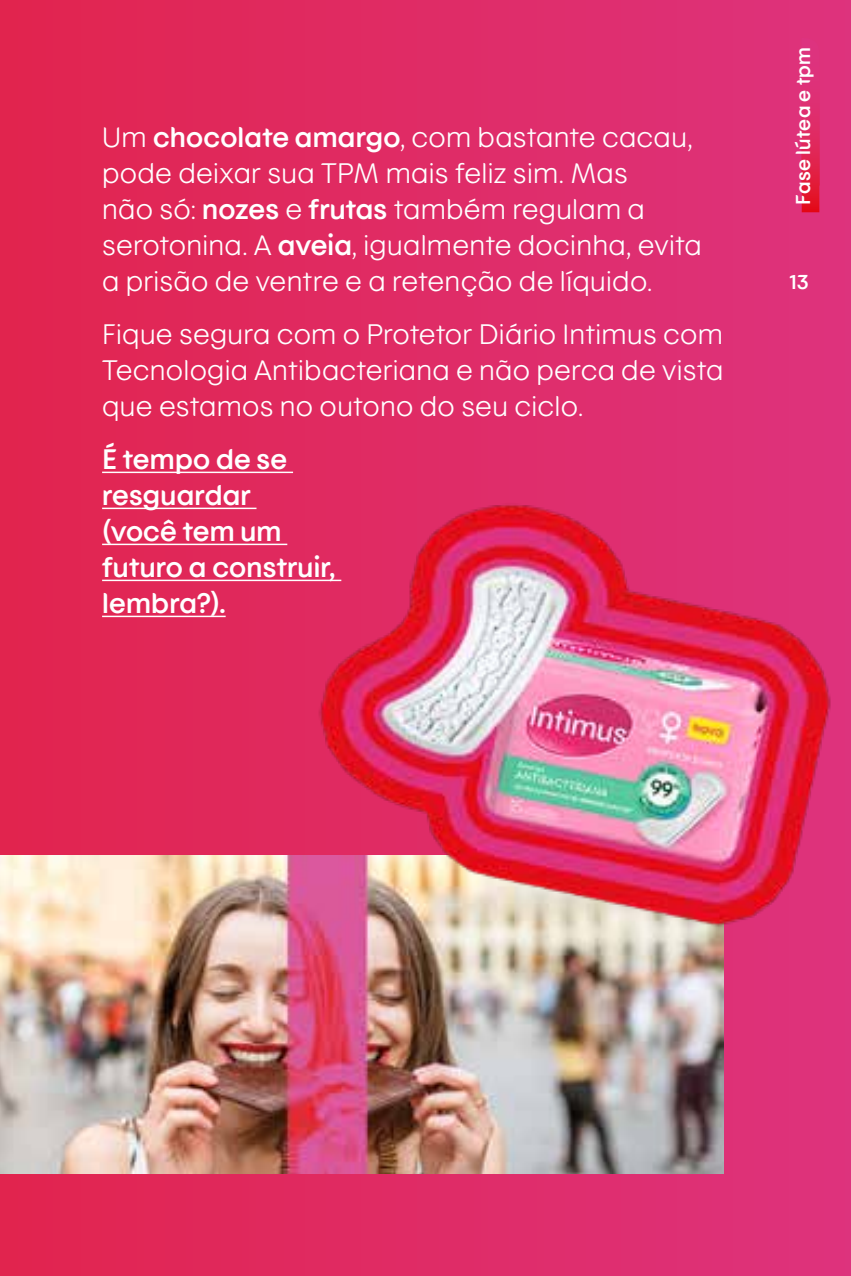
<style>
.page{position:relative;width:851px;height:1276px;background:#fff}
.page>*{position:absolute;margin:0;border:0;box-sizing:border-box;transform-origin:0 0}
.t1{font:300 29.4px/36px "Kotex";letter-spacing:.01em;color:#fff}
.t2{font:700 29.4px/36px "Kotex";letter-spacing:.01em;color:#fff}
.t3{font:700 21px "Kotex";letter-spacing:.02em;color:#fff}
.s1{font-weight:700}
</style>
<div class="page">
<div style="left:0;top:0;width:850px;height:1276px;background:linear-gradient(to right,#e1244e,#de337d)"></div>
<img style="left:0;top:856px;width:723px;height:318px">
<img style="left:304px;top:485px;width:538px;height:453px">
<hr style="left:102px;top:471px;width:191px;height:2px;background:#fff">
<hr style="left:102px;top:507px;width:154px;height:2px;background:#fff">
<hr style="left:102px;top:543px;width:185px;height:2px;background:#fff">
<hr style="left:102px;top:579px;width:239px;height:2px;background:#fff">
<hr style="left:102px;top:615px;width:124px;height:2px;background:#fff">
<svg style="left:801px;top:38px;width:18px;height:174px;background:#df285e"></svg>
<p class="t1" style="left:102px;top:119px;width:601px">Um <span class="s1">chocolate amargo</span>, com bastante cacau, pode deixar sua TPM mais feliz sim. Mas<br>não só: <span class="s1">nozes</span> e <span class="s1">frutas</span> também regulam a serotonina. A <span class="s1">aveia</span>, igualmente docinha, evita a prisão de ventre e a retenção de líquido.</p>
<p class="t1" style="left:102px;top:316px;width:622px;text-align:justify">Fique segura com o Protetor Diário Intimus com Tecnologia Antibacteriana e não perca de vista que estamos no outono do seu ciclo.</p>
<p class="t2" style="left:102px;top:441px;width:235px">É tempo de se resguardar<br>(você tem um futuro a construir, lembra?).</p>
<p class="t3" style="left:791px;top:205px;width:159px;rotate:-90deg">Fase lútea e tpm</p>
<p class="t3" style="left:789px;top:270px;width:21px">13</p>
</div>
